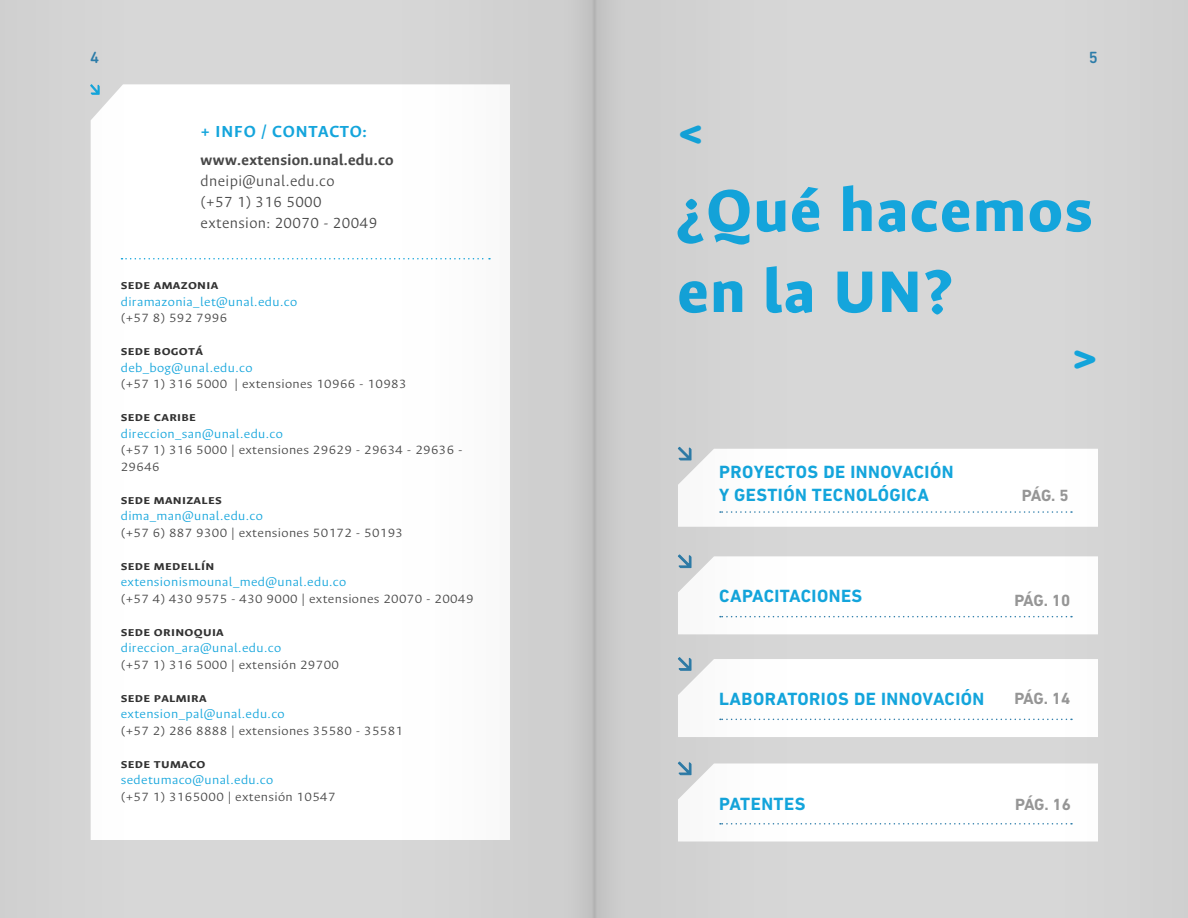
<style>
.page{position:relative;width:1188px;height:918px;background:#fff}
.page>*{position:absolute;margin:0;border:0;box-sizing:border-box;transform-origin:0 0}
.t1{font:800 66px/81px "Ancizar Sans";letter-spacing:.035em;color:#14a5dc}
.t2{font:700 45px "DIN Next Rounded LT Pro";color:#14a5dc}
.t3{font:700 18px/22.5px "DIN Next LT Pro";letter-spacing:.025em;color:#14a5dc}
.t4{font:700 18px "Ancizar Sans";letter-spacing:.05em;color:#14a5dc}
.t5{font:300 16.5px/21px "Ancizar Sans";letter-spacing:.025em;color:#484848}
.t6{font:700 16.5px "Ancizar Sans";letter-spacing:.02em;color:#484848}
.t7{font:700 16.5px "DIN Next LT Pro";letter-spacing:-.025em;color:#969696}
.t8{font:500 16.5px "DIN Next Rounded LT Pro";color:#2d7daa}
.t9{font:300 13.5px/16.5px "Ancizar Sans";letter-spacing:.025em;color:#484848;scale:1.08 1}
.t10{font:300 13.5px "Ancizar Sans";letter-spacing:.025em;color:#14a5dc;scale:1.08 1}
.t11{font:700 13.5px "Ancizar Sans";letter-spacing:.02em;color:#323232;scale:1.08 1}
</style>
<div class="page">
<img style="left:0;top:0;width:1188px;height:918px">
<p class="t8" style="left:90px;top:48px;width:11px">4</p>
<p class="t8" style="left:1089px;top:48px;width:11px">5</p>
<h3 class="t4" style="left:201px;top:121px;width:168px">+ INFO / CONTACTO:</h3>
<p class="t6" style="left:201px;top:151px;width:195px">www.extension.unal.edu.co</p>
<p class="t5" style="left:201px;top:171px;width:178px">dneipi@unal.edu.co<br>(+57 1) 316 5000 extension: 20070 - 20049</p>
<p class="t11" style="left:121px;top:277px;width:92px">sede amazonia</p>
<p class="t10" style="left:121px;top:294px;width:165px">diramazonia_let@unal.edu.co</p>
<p class="t9" style="left:121px;top:310px;width:100px">(+57 8) 592 7996</p>
<p class="t11" style="left:121px;top:343px;width:78px">sede bogotá</p>
<p class="t10" style="left:121px;top:360px;width:124px">deb_bog@unal.edu.co</p>
<p class="t9" style="left:121px;top:376px;width:266px">(+57 1) 316 5000 | extensiones 10966 - 10983</p>
<p class="t11" style="left:121px;top:409px;width:71px">sede caribe</p>
<p class="t10" style="left:121px;top:426px;width:152px">direccion_san@unal.edu.co</p>
<p class="t9" style="left:121px;top:442px;width:318px">(+57 1) 316 5000 | extensiones 29629 - 29634 - 29636 -<br>29646</p>
<p class="t11" style="left:121px;top:492px;width:95px">sede manizales</p>
<p class="t10" style="left:121px;top:509px;width:133px">dima_man@unal.edu.co</p>
<p class="t9" style="left:121px;top:524px;width:263px">(+57 6) 887 9300 | extensiones 50172 - 50193</p>
<p class="t11" style="left:121px;top:558px;width:88px">sede medellín</p>
<p class="t10" style="left:121px;top:575px;width:210px">extensionismounal_med@unal.edu.co</p>
<p class="t9" style="left:121px;top:590px;width:328px">(+57 4) 430 9575 - 430 9000 | extensiones 20070 - 20049</p>
<p class="t11" style="left:121px;top:624px;width:97px">sede orinoquia</p>
<p class="t10" style="left:121px;top:641px;width:150px">direccion_ara@unal.edu.co</p>
<p class="t9" style="left:121px;top:656px;width:204px">(+57 1) 316 5000 | extensión 29700</p>
<p class="t11" style="left:121px;top:690px;width:81px">sede palmira</p>
<p class="t10" style="left:121px;top:707px;width:153px">extension_pal@unal.edu.co</p>
<p class="t9" style="left:121px;top:722px;width:263px">(+57 2) 286 8888 | extensiones 35580 - 35581</p>
<p class="t11" style="left:121px;top:756px;width:80px">sede tumaco</p>
<p class="t10" style="left:121px;top:773px;width:143px">sedetumaco@unal.edu.co</p>
<p class="t9" style="left:121px;top:788px;width:200px">(+57 1) 3165000 | extensión 10547</p>
<h2 class="t2" style="left:678px;top:105px;width:27px">&lt;</h2>
<h1 class="t1" style="left:678px;top:171px;width:416px">¿Qué hacemos en la UN?</h1>
<h2 class="t2" style="left:1073px;top:330px;width:27px">&gt;</h2>
<h3 class="t3" style="left:719px;top:461px;width:236px">PROYECTOS DE INNOVACIÓN<br>Y GESTIÓN TECNOLÓGICA</h3>
<p class="t7" style="left:1022px;top:486px;width:48px">PÁG. 5</p>
<h3 class="t3" style="left:719px;top:585px;width:145px">CAPACITACIONES</h3>
<p class="t7" style="left:1014px;top:590px;width:57px">PÁG. 10</p>
<h3 class="t3" style="left:719px;top:688px;width:267px">LABORATORIOS DE INNOVACIÓN</h3>
<p class="t7" style="left:1014px;top:689px;width:57px">PÁG. 14</p>
<h3 class="t3" style="left:719px;top:792px;width:88px">PATENTES</h3>
<p class="t7" style="left:1015px;top:795px;width:57px">PÁG. 16</p>
</div>
